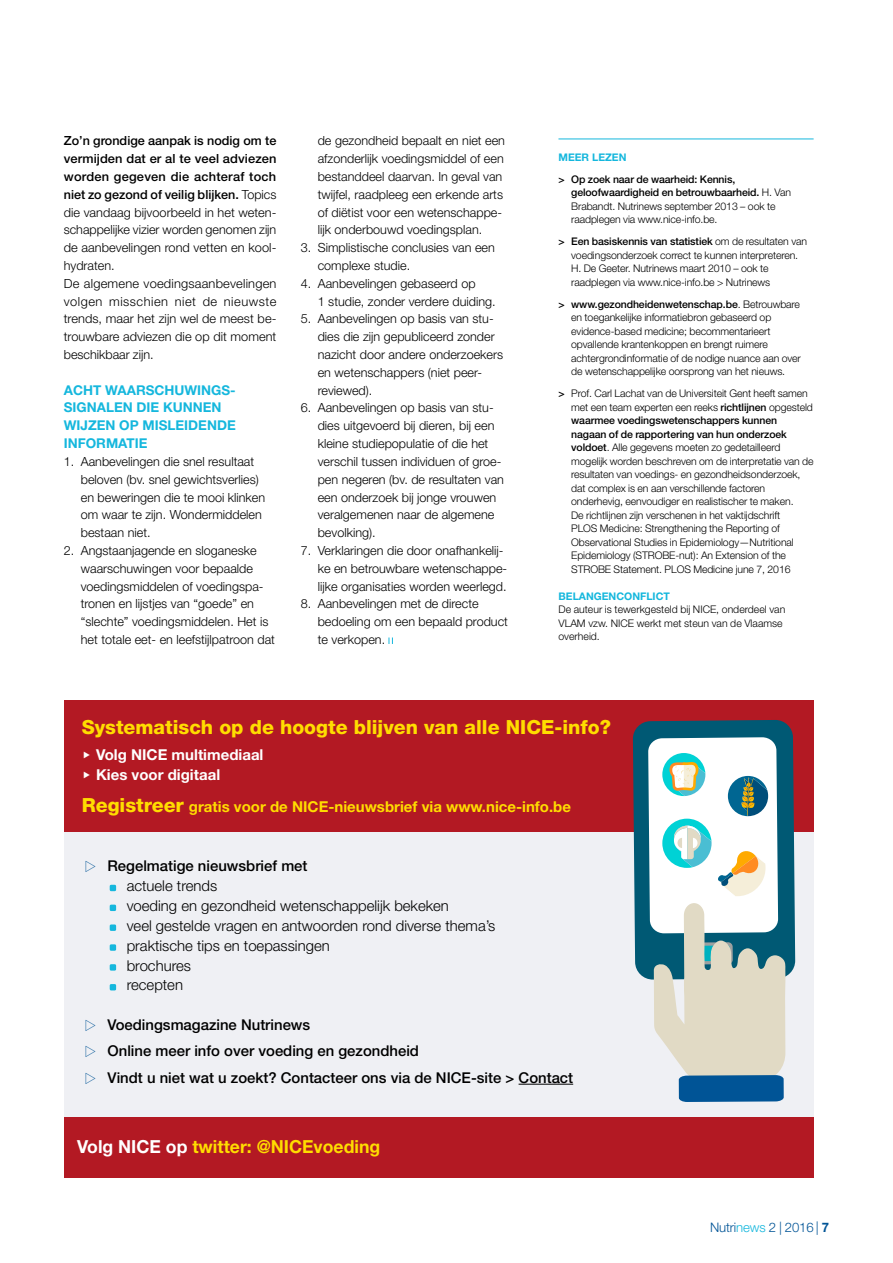
<style>
.page{position:relative;width:893px;height:1263px;background:#fff}
.page>*{position:absolute;margin:0;border:0;box-sizing:border-box;transform-origin:0 0}
.t1{font:800 19.5px "Helvetica Neue LT Std";color:#fd0}
.t2{font:700 18px "Helvetica Neue LT Std";color:#fd0}
.t3{font:700 15px/32px "Helvetica Neue LT Std";color:#fd0}
.t4{font:700 15px "Helvetica Neue LT Std";color:#fff}
.t5{font:300 14.85px/19.8px "Helvetica Neue LT Std";color:#000}
.t6{font:500 14.85px/26.2px "Helvetica Neue LT Std";color:#000}
.t7{font:700 13.5px/17.9px "Helvetica Neue LT Std";color:#15b7dd}
.t8{font:300 13.2px "Helvetica Neue LT Std";letter-spacing:-.01em;color:#005496}
.t9{font:300 12.6px/17.9px "Helvetica Neue LT Std";color:#000}
.t10{font:300 10.5px/13.5px "Helvetica Neue LT Std";letter-spacing:-.01em;color:#000}
.t11{font:700 10.5px "Helvetica Neue LT Std";color:#15b7dd}
.s1{font-weight:500}
.s2{color:#fff}
.s3{font-weight:800;font-size:19.5px}
.s4{font-family:"Koz Go Pro";font-weight:200;font-size:12px;color:#005496}
.s5{color:#15b7dd}
.s6{font-size:13.5px}
.s7{font-weight:700}
</style>
<div class="page">
<hr style="left:558px;top:139px;width:256px;height:1px;background:#15b7dd">
<div style="left:64px;top:717px;width:750px;height:404px;background:#eff0f4"></div>
<hr style="left:519px;top:1084px;width:54px;height:1px;background:#000">
<svg style="left:110px;top:885px;width:6px;height:6px"></svg>
<svg style="left:110px;top:905px;width:6px;height:6px"></svg>
<div style="left:110px;top:924px;width:6px;height:7px;background:#15b7dd;border-radius:2px"></div>
<div style="left:110px;top:944px;width:6px;height:7px;background:#15b7dd;border-radius:2px"></div>
<div style="left:110px;top:964px;width:6px;height:7px;background:#15b7dd;border-radius:2px"></div>
<svg style="left:110px;top:984px;width:6px;height:6px"></svg>
<div style="left:64px;top:700px;width:750px;height:131px;background:#b31923"></div>
<div style="left:64px;top:1117px;width:750px;height:61px;background:#b31923"></div>
<svg style="left:633px;top:720px;width:162px;height:382px"></svg>
<svg style="left:389px;top:637px;width:4px;height:7px"></svg>
<p class="t9" style="left:64px;top:132px;width:214px"><span class="s1">Zo’n grondige aanpak is nodig om te vermijden dat er al te veel adviezen worden gegeven die achteraf toch niet zo gezond of veilig blijken.</span> Topics die vandaag bijvoorbeeld in het weten&shy;schappelijke vizier worden genomen zijn de aanbevelingen rond vetten en kool&shy;hydraten.<br>De algemene voedingsaanbevelingen volgen misschien niet de nieuwste trends, maar het zijn wel de meest be&shy;trouwbare adviezen die op dit moment beschikbaar zijn.</p>
<p class="t7" style="left:64px;top:381px;width:173px">ACHT WAARSCHUWINGS-<br>SIGNALEN DIE KUNNEN<br>WIJZEN OP MISLEIDENDE<br>INFORMATIE</p>
<p class="t9" style="left:81px;top:452px;width:186px;text-indent:-17px">1. Aanbevelingen die snel resultaat beloven (bv. snel gewichtsverlies) en beweringen die te mooi klinken om waar te zijn. Wondermiddelen bestaan niet.</p>
<p class="t9" style="left:81px;top:541px;width:196px;text-indent:-17px">2. Angstaanjagende en sloganeske waarschuwingen voor bepaalde voedingsmiddelen of voedingspa&shy;tronen en lijstjes van “goede” en “slechte” voedingsmiddelen. Het is het totale eet- en leefstijlpatroon dat</p>
<p class="t9" style="left:318px;top:132px;width:189px">de gezondheid bepaalt en niet een afzonderlijk voedingsmiddel of een bestanddeel daarvan. In geval van twijfel, raadpleeg een erkende arts of diëtist voor een wetenschappe&shy;lijk onderbouwd voedingsplan.</p>
<p class="t9" style="left:318px;top:239px;width:179px;text-indent:-17px">3. Simplistische conclusies van een complexe studie.</p>
<p class="t9" style="left:318px;top:274px;width:179px;text-indent:-17px">4. Aanbevelingen gebaseerd op<br>1 studie, zonder verdere duiding.</p>
<p class="t9" style="left:318px;top:310px;width:187px;text-indent:-17px">5. Aanbevelingen op basis van stu&shy;dies die zijn gepubliceerd zonder nazicht door andere onderzoekers en wetenschappers (niet peer&shy;reviewed).</p>
<p class="t9" style="left:318px;top:399px;width:188px;text-indent:-17px">6. Aanbevelingen op basis van stu&shy;dies uitgevoerd bij dieren, bij een kleine studiepopulatie of die het verschil tussen individuen of groe&shy;pen negeren (bv. de resultaten van een onderzoek bij jonge vrouwen veralgemenen naar de algemene bevolking).</p>
<p class="t9" style="left:318px;top:541px;width:191px;text-indent:-17px">7. Verklaringen die door onafhankelij&shy;ke en betrouwbare wetenschappe&shy;lijke organisaties worden weerlegd.</p>
<p class="t9" style="left:318px;top:595px;width:192px;text-indent:-17px">8. Aanbevelingen met de directe bedoeling om een bepaald product te verkopen.</p>
<p class="t11" style="left:558px;top:150px;width:70px">MEER LEZEN</p>
<p class="t10" style="left:571px;top:172px;width:221px;text-indent:-13px"><span class="s1">&gt; Op zoek naar de waarheid: Kennis, geloofwaardigheid en betrouwbaarheid.</span> H. Van Brabandt. Nutrinews september 2013 – ook te raadplegen via www.nice-info.be.</p>
<p class="t10" style="left:571px;top:234px;width:237px;text-indent:-13px"><span class="s1">&gt; Een basiskennis van statistiek</span> om de resultaten van voedingsonderzoek correct te kunnen interpreteren.<br>H. De Geeter. Nutrinews maart 2010 – ook te raadplegen via www.nice-info.be &gt; Nutrinews</p>
<p class="t10" style="left:571px;top:297px;width:231px;text-indent:-13px"><span class="s1">&gt; www.gezondheidenwetenschap.be</span>. Betrouwbare en toegankelijke informatiebron gebaseerd op evidence-based medicine; becommentarieert opvallende krantenkoppen en brengt ruimere achtergrondinformatie of de nodige nuance aan over de wetenschappelijke oorsprong van het nieuws.</p>
<p class="t10" style="left:571px;top:386px;width:244px;text-indent:-13px"><span class="s1">&gt;</span> Prof. Carl Lachat van de Universiteit Gent heeft samen met een team experten een reeks <span class="s1">richtlijnen</span> opgesteld <span class="s1">waarmee voedingswetenschappers kunnen nagaan of de rapportering van hun onderzoek voldoet</span>. Alle gegevens moeten zo gedetailleerd mogelijk worden beschreven om de interpretatie van de resultaten van voedings- en gezondheidsonderzoek, dat complex is en aan verschillende factoren onderhevig, eenvoudiger en realistischer te maken.<br>De richtlijnen zijn verschenen in het vaktijdschrift<br>PLOS Medicine: Strengthening the Reporting of Observational Studies in Epidemiology—Nutritional Epidemiology (STROBE-nut): An Extension of the STROBE Statement. PLOS Medicine june 7, 2016</p>
<p class="t11" style="left:558px;top:589px;width:113px">BELANGENCONFLICT</p>
<p class="t10" style="left:558px;top:602px;width:228px">De auteur is tewerkgesteld bij NICE, onderdeel van<br>VLAM vzw. NICE werkt met steun van de Vlaamse overheid.</p>
<h1 class="t1" style="left:82px;top:715px;width:531px">Systematisch op de hoogte blijven van alle NICE-info?</h1>
<p class="t4" style="left:82px;top:745px;width:183px">◆ Volg NICE multimediaal</p>
<p class="t3" style="left:82px;top:758px;width:491px"><span class="s2">◆ Kies voor digitaal<br></span><span class="s3">Registreer</span> gratis voor de NICE-nieuwsbrief via www.nice-info.be</p>
<p class="t5" style="left:127px;top:856px;width:370px;text-indent:-43px"><span class="s4">▷</span> <span class="s1">Regelmatige nieuwsbrief met<br></span>actuele trends<br>voeding en gezondheid wetenschappelijk bekeken<br>veel gestelde vragen en antwoorden rond diverse thema’s praktische tips en toepassingen<br>brochures<br>recepten</p>
<p class="t6" style="left:84px;top:1012px;width:490px"><span class="s4">▷</span> Voedingsmagazine Nutrinews<br><span class="s4">▷</span> Online meer info over voeding en gezondheid<br><span class="s4">▷</span> Vindt u niet wat u zoekt? Contacteer ons via de NICE-site &gt; Contact</p>
<h2 class="t2" style="left:77px;top:1136px;width:305px"><span class="s2">Volg NICE op</span> twitter: @NICEvoeding</h2>
<p class="t8" style="left:710px;top:1219px;width:121px">Nutri<span class="s5">news</span> 2 | 2016 <span class="s6">|</span> <span class="s7">7</span></p>
</div>
